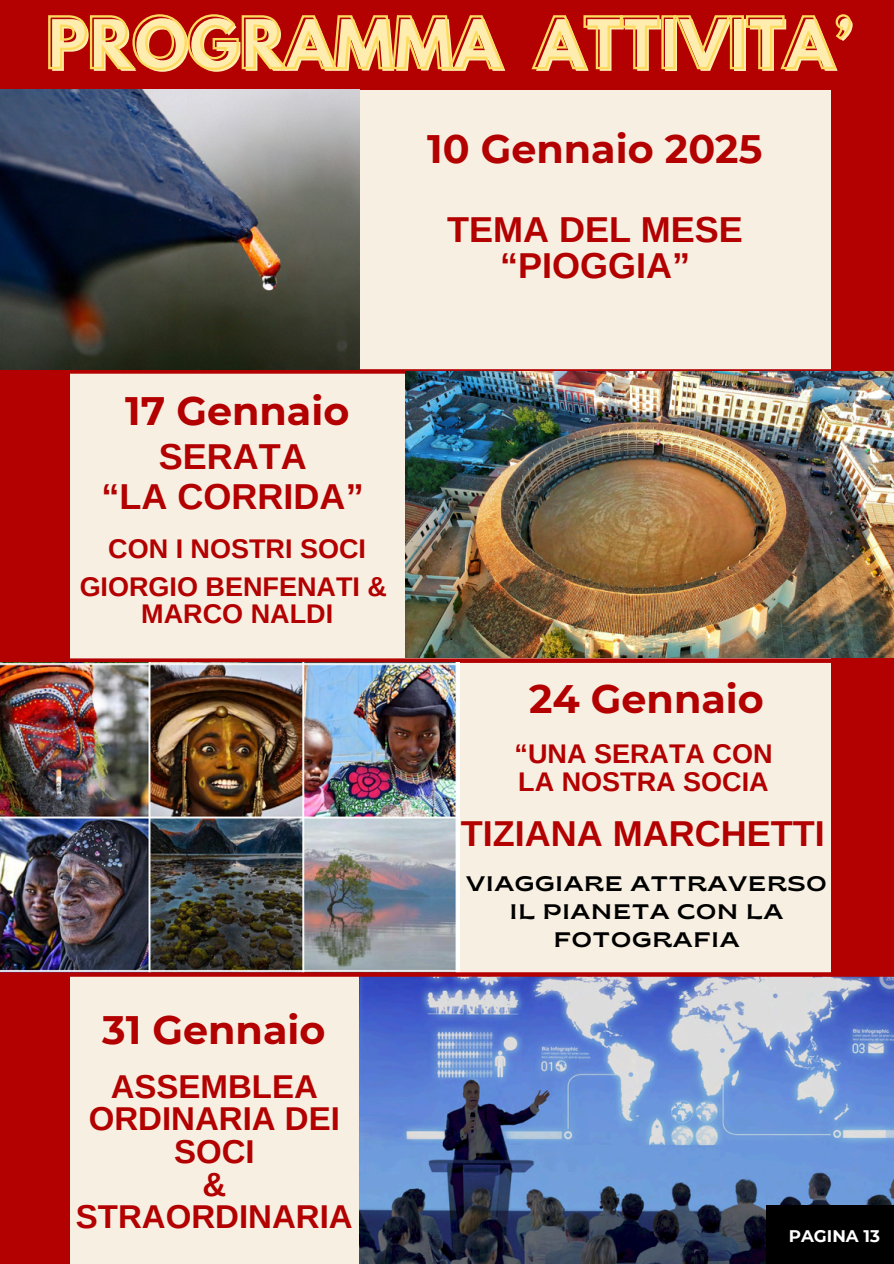
<style>
.page{position:relative;width:894px;height:1264px;background:#fff}
.page>*{position:absolute;margin:0;border:0;box-sizing:border-box;transform-origin:0 0}
.t1{font:700 62.55px "League Spartan";color:#feedaf}
.t2{font:700 39.6px "Montserrat";color:#b30000}
.t3{font:700 36px/36px "Arimo";color:#b30000;text-align:center}
.t4{font:700 33px/32.5px "Arimo";color:#b30000;text-align:center}
.t5{font:700 27px/27.5px "Arimo";color:#b30000}
.t6{font:semi-expanded 21px/28px "Brice";letter-spacing:.045em;color:#000;text-align:center}
.t7{font:700 16.8px "Montserrat";color:#fff}
</style>
<div class="page">
<div style="left:0;top:0;width:893px;height:1263px;background:#f7f0e2"></div>
<div style="left:831px;top:0;width:62px;height:1213px;background:#b30000"></div>
<div style="left:0;top:0;width:893px;height:89px;background:#b30000"></div>
<div style="left:0;top:0;width:69px;height:1263px;background:#b30000"></div>
<div style="left:23px;top:369px;width:870px;height:5px;background:#b30000"></div>
<div style="left:0;top:658px;width:893px;height:5px;background:#b30000"></div>
<svg style="left:48px;top:14px;width:457px;height:57px"></svg>
<svg style="left:531px;top:14px;width:320px;height:56px"></svg>
<img style="left:0;top:89px;width:359px;height:280px">
<img style="left:405px;top:371px;width:488px;height:286px">
<img style="left:0;top:663px;width:459px;height:309px">
<img style="left:359px;top:976px;width:534px;height:287px">
<svg style="left:0;top:972px;width:831px;height:4px;fill:#b30000"></svg>
<div style="left:765px;top:1204px;width:128px;height:59px;background:#000"></div>
<h1 class="t1" style="left:48px;top:15px;width:807px">PROGRAMMA ATTIVITA’</h1>
<p class="t2" style="left:427px;top:125px;width:336px">10 Gennaio 2025</p>
<p class="t2" style="left:125px;top:387px;width:226px">17 Gennaio</p>
<h3 class="t3" style="left:159px;top:438px;width:149px">SERATA</h3>
<h2 class="t3" style="left:102px;top:478px;width:263px">“LA CORRIDA”</h2>
<p class="t5" style="left:108px;top:535px;width:259px">CON I NOSTRI SOCI</p>
<p class="t5" style="left:80px;top:572px;width:309px;text-align:center">GIORGIO BENFENATI &amp;<br>MARCO NALDI</p>
<h2 class="t2" style="left:102px;top:1005px;width:224px">31 Gennaio</h2>
<h5 class="t4" style="left:76px;top:1069px;width:278px">ASSEMBLEA<br>ORDINARIA DEI<br>SOCI<br>&amp;<br>STRAORDINARIA</h5>
<p class="t3" style="left:447px;top:212px;width:297px">TEMA DEL MESE “PIOGGIA”</p>
<p class="t2" style="left:529px;top:674px;width:236px">24 Gennaio</p>
<p class="t5" style="left:514px;top:740px;width:259px">“UNA SERATA CON<br>LA NOSTRA SOCIA</p>
<h5 class="t3" style="left:461px;top:815px;width:365px">TIZIANA MARCHETTI</h5>
<h3 class="t6" style="left:466px;top:871px;width:362px">VIAGGIARE ATTRAVERSO<br>IL PIANETA CON LA<br>FOTOGRAFIA</h3>
<h2 class="t7" style="left:788px;top:1226px;width:93px">PAGINA 13</h2>
</div>
